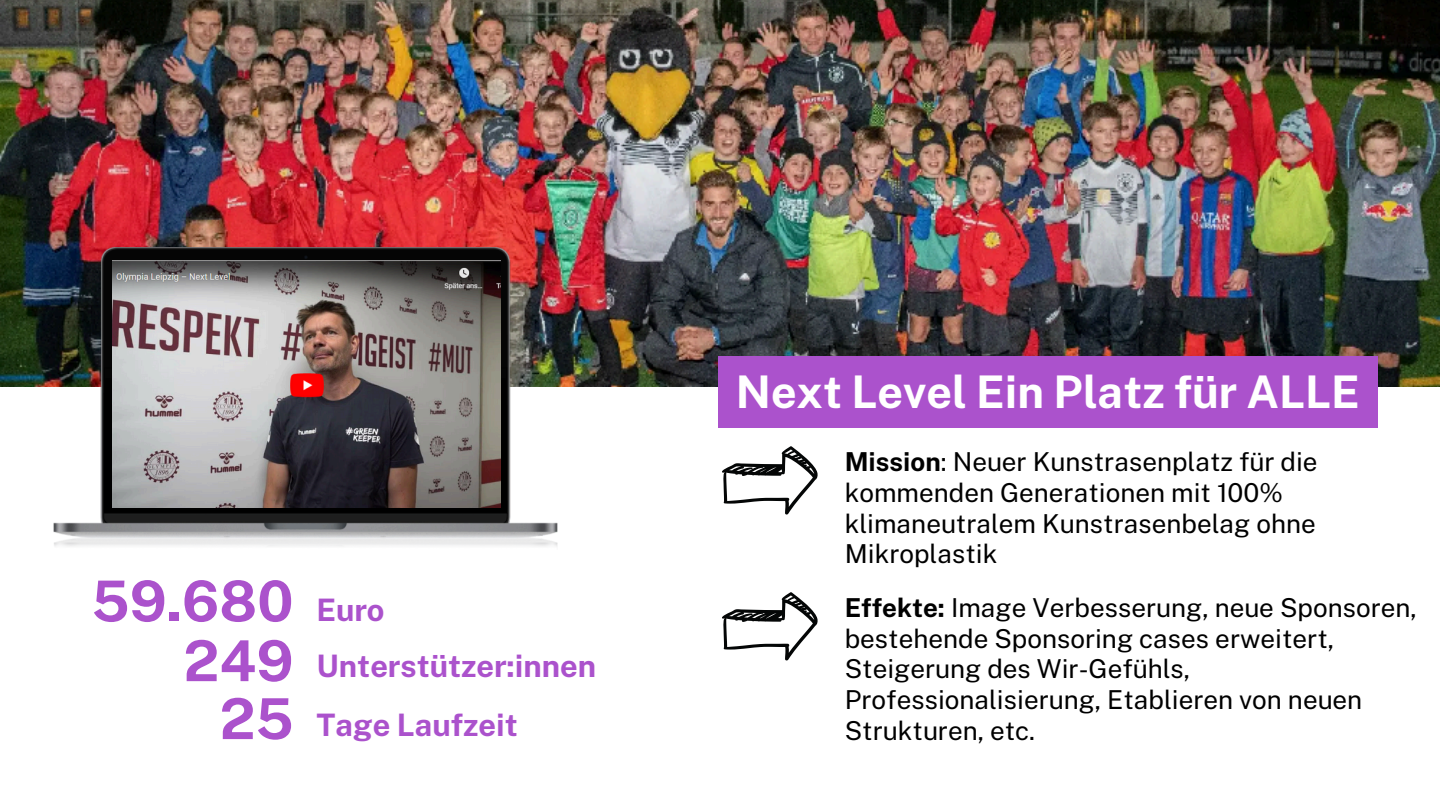
<style>
.page{position:relative;width:1440px;height:810px;background:#fff}
.page>*{position:absolute;margin:0;border:0;box-sizing:border-box;transform-origin:0 0}
.t1{font:700 56.5px "Public Sans";color:#ab52cc}
.t2{font:700 45px "Public Sans";color:#fff}
.t3{font:700 31px "Public Sans";color:#ab52cc}
.t4{font:26.1px/30.8px "Public Sans";color:#000}
.s1{font-weight:700}
</style>
<div class="page">
<svg style="left:722px;top:446px;width:96px;height:69px"></svg>
<svg style="left:722px;top:592px;width:96px;height:68px"></svg>
<img style="left:0;top:0;width:1440px;height:386px">
<img style="left:45px;top:248px;width:522px;height:299px">
<img style="left:112px;top:261px;width:389px;height:247px">
<div style="left:718px;top:356px;width:660px;height:71px;background:#ab52cc"></div>
<h2 class="t1" style="left:91px;top:568px;width:204px">59.680</h2>
<p class="t1" style="left:183px;top:627px;width:112px">249</p>
<p class="t1" style="left:220px;top:685px;width:75px">25</p>
<p class="t2" style="left:736px;top:365px;width:625px">Next Level Ein Platz für ALLE</p>
<p class="t4" style="left:845px;top:446px;width:474px"><span class="s1">Mission</span>: Neuer Kunstrasenplatz für die kommenden Generationen mit 100% klimaneutralem Kunstrasenbelag ohne<br>Mikroplastik</p>
<p class="t4" style="left:845px;top:592px;width:574px"><span class="s1">Effekte:</span> Image Verbesserung, neue Sponsoren, bestehende Sponsoring cases erweitert, Steigerung des Wir-Gefühls, Professionalisierung, Etablieren von neuen</p>
<h1 class="t3" style="left:317px;top:592px;width:70px">Euro</h1>
<h3 class="t3" style="left:317px;top:648px;width:281px">Unterstützer:innen</h3>
<h1 class="t3" style="left:317px;top:707px;width:203px">Tage Laufzeit</h1>
<p class="t4" style="left:845px;top:715px;width:192px">Strukturen, etc.</p>
</div>
